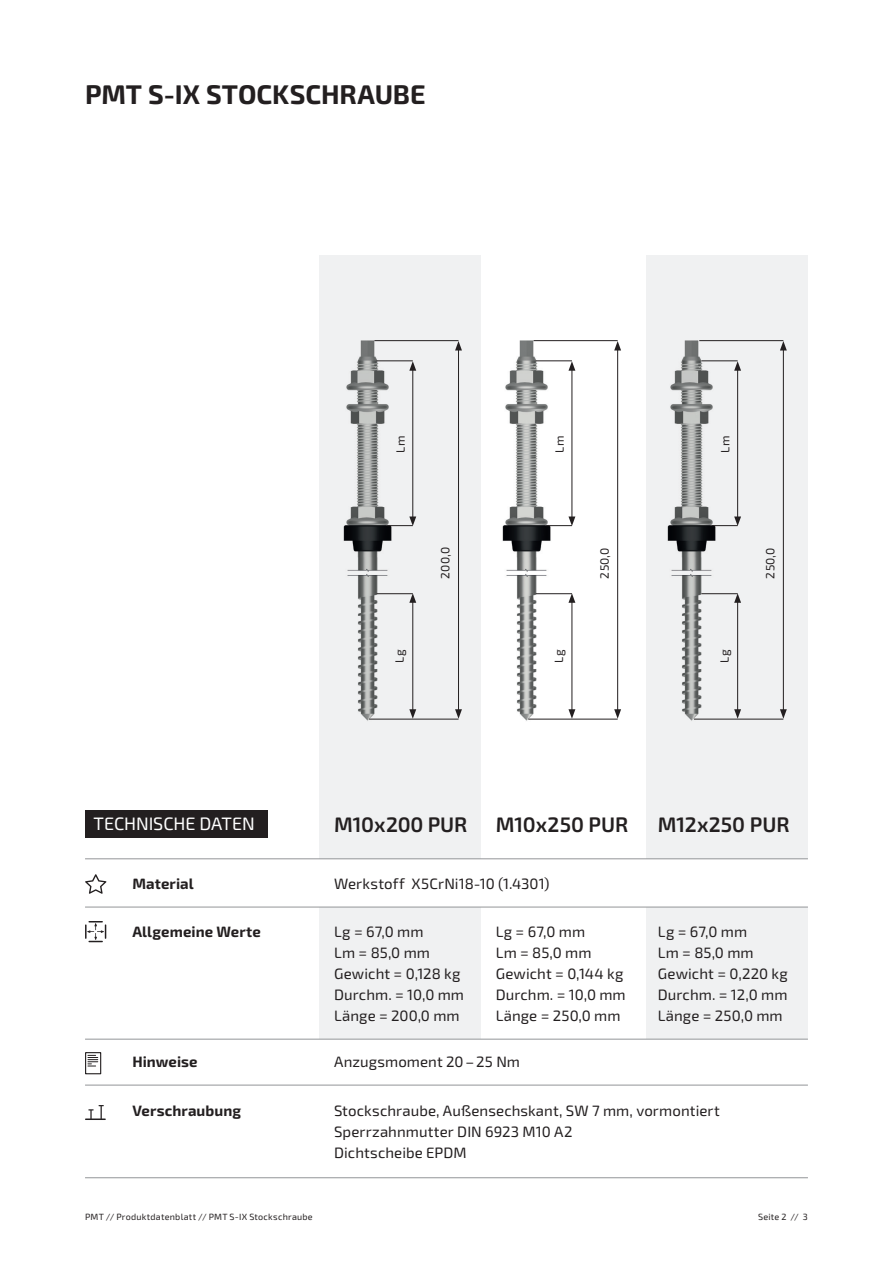
<style>
.page{position:relative;width:893px;height:1263px;background:#fff}
.page>*{position:absolute;margin:0;border:0;box-sizing:border-box;transform-origin:0 0}
.t1{font:700 27px "Exo 2";letter-spacing:-.005em;color:#231f20}
.t2{font:600 21px "Exo 2";letter-spacing:-.005em;color:#231f20}
.t3{font:18px "Exo 2";letter-spacing:-.005em;color:#fff}
.t4{font:15px/21px "Exo 2";letter-spacing:.005em;color:#231f20}
.t5{font:700 15px "Exo 2";letter-spacing:.005em;color:#231f20}
.t6{font:12px "Exo 2";letter-spacing:.025em;color:#231f20}
.t7{font:9px "Exo 2";letter-spacing:.03em;color:#231f20}
</style>
<div class="page">
<div style="left:646px;top:255px;width:162px;height:604px;background:#f0f1f2"></div>
<div style="left:319px;top:907px;width:161px;height:132px;background:#f0f1f2"></div>
<div style="left:646px;top:907px;width:162px;height:132px;background:#f0f1f2"></div>
<div style="left:319px;top:255px;width:161px;height:604px;background:#f0f1f2"></div>
<div style="left:85px;top:810px;width:183px;height:27px;background:#231f20"></div>
<hr style="left:85px;top:1039px;width:723px;height:1px;background:#939598">
<hr style="left:85px;top:1085px;width:723px;height:1px;background:#939598">
<hr style="left:85px;top:1177px;width:723px;height:1px;background:#939598">
<hr style="left:85px;top:907px;width:723px;height:1px;background:#939598">
<svg style="left:85px;top:874px;width:21px;height:20px"></svg>
<svg style="left:85px;top:921px;width:21px;height:21px"></svg>
<div style="left:85px;top:1052px;width:16px;height:22px;border:1px solid #231f20"></div>
<svg style="left:88px;top:1055px;width:10px;height:12px"></svg>
<hr style="left:85px;top:1118px;width:21px;height:2px;background:#231f20">
<svg style="left:88px;top:1105px;width:16px;height:14px"></svg>
<img style="left:502px;top:340px;width:61px;height:381px">
<hr style="left:536px;top:593px;width:36px;height:1px;background:#231f20">
<hr style="left:528px;top:719px;width:90px;height:1px;background:#231f20">
<hr style="left:534px;top:340px;width:84px;height:1px;background:#231f20">
<hr style="left:536px;top:360px;width:36px;height:1px;background:#231f20">
<hr style="left:572px;top:368px;width:1px;height:151px;background:#231f20">
<svg style="left:568px;top:361px;width:7px;height:10px"></svg>
<svg style="left:546px;top:516px;width:29px;height:10px"></svg>
<hr style="left:572px;top:600px;width:1px;height:112px;background:#231f20">
<svg style="left:568px;top:593px;width:7px;height:10px"></svg>
<svg style="left:568px;top:709px;width:7px;height:10px"></svg>
<hr style="left:617px;top:348px;width:1px;height:364px;background:#231f20">
<svg style="left:614px;top:341px;width:7px;height:9px"></svg>
<svg style="left:614px;top:709px;width:7px;height:10px"></svg>
<img style="left:667px;top:340px;width:62px;height:381px">
<hr style="left:701px;top:593px;width:37px;height:1px;background:#231f20">
<hr style="left:694px;top:719px;width:89px;height:1px;background:#231f20">
<hr style="left:699px;top:340px;width:84px;height:1px;background:#231f20">
<hr style="left:701px;top:360px;width:37px;height:1px;background:#231f20">
<hr style="left:737px;top:368px;width:1px;height:151px;background:#231f20">
<svg style="left:734px;top:361px;width:7px;height:10px"></svg>
<svg style="left:712px;top:516px;width:29px;height:10px"></svg>
<hr style="left:737px;top:600px;width:1px;height:112px;background:#231f20">
<svg style="left:734px;top:593px;width:7px;height:10px"></svg>
<svg style="left:734px;top:709px;width:7px;height:10px"></svg>
<hr style="left:783px;top:348px;width:1px;height:364px;background:#231f20">
<svg style="left:780px;top:341px;width:7px;height:9px"></svg>
<svg style="left:780px;top:709px;width:7px;height:10px"></svg>
<img style="left:343px;top:340px;width:61px;height:381px">
<hr style="left:377px;top:593px;width:36px;height:1px;background:#231f20">
<hr style="left:369px;top:719px;width:89px;height:1px;background:#231f20">
<hr style="left:374px;top:340px;width:84px;height:1px;background:#231f20">
<hr style="left:377px;top:360px;width:36px;height:1px;background:#231f20">
<hr style="left:412px;top:368px;width:1px;height:151px;background:#231f20">
<svg style="left:409px;top:361px;width:7px;height:10px"></svg>
<svg style="left:387px;top:516px;width:29px;height:10px"></svg>
<hr style="left:412px;top:600px;width:1px;height:112px;background:#231f20">
<svg style="left:409px;top:593px;width:7px;height:10px"></svg>
<svg style="left:409px;top:709px;width:7px;height:10px"></svg>
<hr style="left:458px;top:348px;width:1px;height:364px;background:#231f20">
<svg style="left:455px;top:341px;width:7px;height:9px"></svg>
<svg style="left:455px;top:709px;width:7px;height:10px"></svg>
<hr style="left:85px;top:858px;width:723px;height:1px;background:#939598">
<h1 class="t1" style="left:85px;top:78px;width:342px">PMT S-IX STOCKSCHRAUBE</h1>
<p class="t6" style="left:393px;top:453px;width:19px;rotate:-90deg">Lm</p>
<p class="t6" style="left:393px;top:663px;width:15px;rotate:-90deg">Lg</p>
<p class="t6" style="left:438px;top:578px;width:33px;rotate:-90deg">200,0</p>
<p class="t6" style="left:553px;top:453px;width:19px;rotate:-90deg">Lm</p>
<p class="t6" style="left:552px;top:663px;width:15px;rotate:-90deg">Lg</p>
<p class="t6" style="left:598px;top:578px;width:33px;rotate:-90deg">250,0</p>
<p class="t6" style="left:718px;top:453px;width:19px;rotate:-90deg">Lm</p>
<p class="t6" style="left:717px;top:663px;width:15px;rotate:-90deg">Lg</p>
<p class="t6" style="left:763px;top:578px;width:33px;rotate:-90deg">250,0</p>
<p class="t3" style="left:94px;top:813px;width:163px">TECHNISCHE DATEN</p>
<h2 class="t2" style="left:334px;top:812px;width:135px">M10x200 PUR</h2>
<h2 class="t2" style="left:496px;top:812px;width:134px">M10x250 PUR</h2>
<h2 class="t2" style="left:658px;top:812px;width:133px">M12x250 PUR</h2>
<p class="t5" style="left:132px;top:875px;width:63px">Material</p>
<p class="t4" style="left:334px;top:874px;width:217px">Werkstoff X5CrNi18-10 (1.4301)</p>
<p class="t5" style="left:132px;top:923px;width:130px">Allgemeine Werte</p>
<p class="t4" style="left:334px;top:921px;width:131px">Lg = 67,0 mm<br>Lm = 85,0 mm<br>Gewicht = 0,128 kg<br>Durchm. = 10,0 mm<br>Länge = 200,0 mm</p>
<p class="t5" style="left:132px;top:1053px;width:67px">Hinweise</p>
<p class="t4" style="left:334px;top:1052px;width:187px">Anzugsmoment 20 – 25 Nm</p>
<p class="t5" style="left:132px;top:1102px;width:110px">Verschraubung</p>
<p class="t4" style="left:334px;top:1101px;width:387px">Stockschraube, Außensechskant, SW 7 mm, vormontiert<br>Sperrzahnmutter DIN 6923 M10 A2<br>Dichtscheibe EPDM</p>
<p class="t4" style="left:496px;top:921px;width:131px">Lg = 67,0 mm<br>Lm = 85,0 mm<br>Gewicht = 0,144 kg<br>Durchm. = 10,0 mm<br>Länge = 250,0 mm</p>
<p class="t4" style="left:658px;top:921px;width:132px">Lg = 67,0 mm<br>Lm = 85,0 mm<br>Gewicht = 0,220 kg<br>Durchm. = 12,0 mm<br>Länge = 250,0 mm</p>
<p class="t7" style="left:85px;top:1212px;width:229px">PMT // Produktdatenblatt // PMT S-IX Stockschraube</p>
<p class="t7" style="left:758px;top:1212px;width:51px">Seite 2 // 3</p>
</div>
